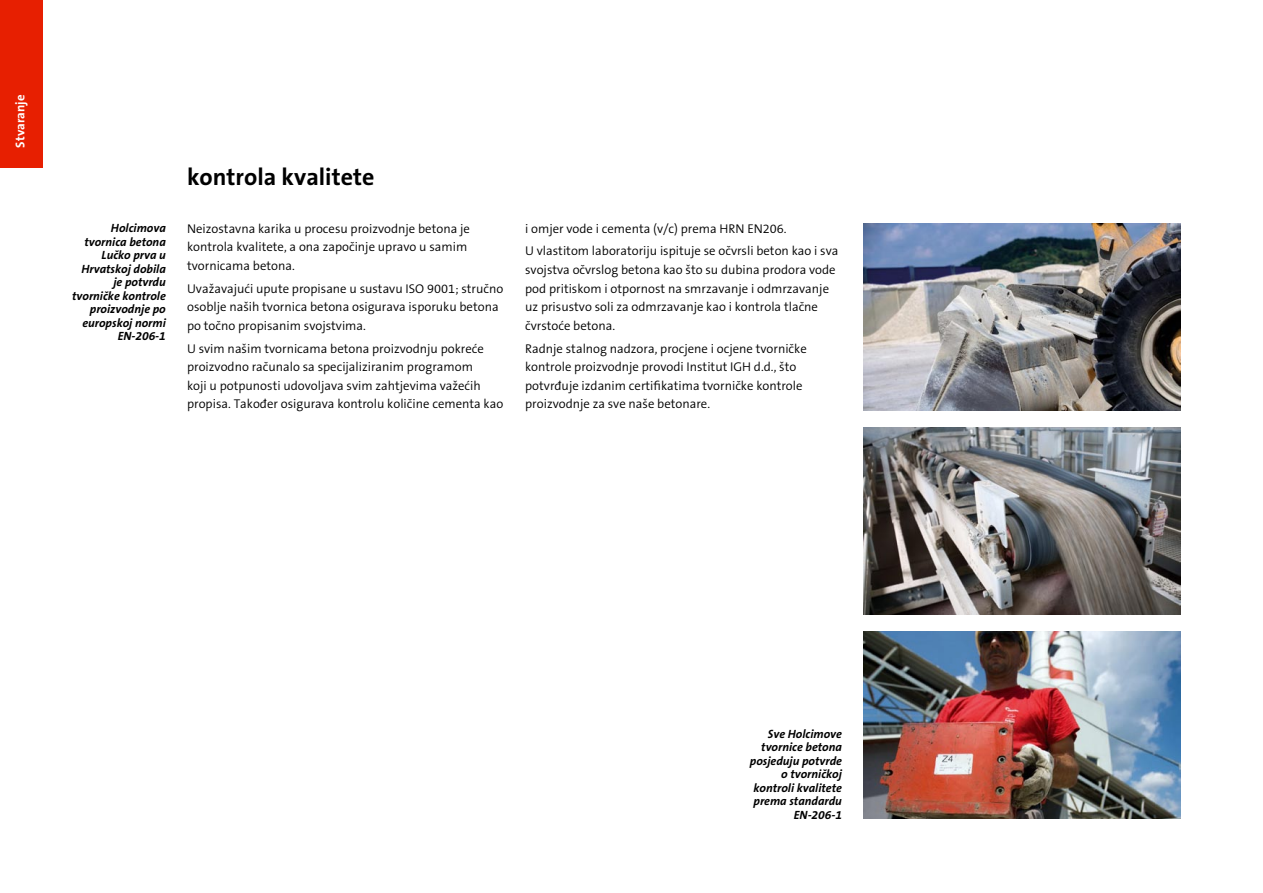
<style>
.page{position:relative;width:1263px;height:893px;background:#fff}
.page>*{position:absolute;margin:0;border:0;box-sizing:border-box;transform-origin:0 0}
.t1{font:700 24px "The Sans 08 B7";color:#000}
.t2{font:300 12.75px/18.6px "The Sans 08";color:#000}
.t3{font:700 12.75px "The Sans 08 B7";color:#fff}
.t4{font:italic 700 12px/13.5px "The Sans 08 B7";color:#000;text-align:right}
</style>
<div class="page">
<div style="left:0;top:0;width:43px;height:167px;background:#e71f01"></div>
<img style="left:863px;top:427px;width:317px;height:187px">
<img style="left:863px;top:223px;width:317px;height:187px">
<img style="left:863px;top:631px;width:317px;height:188px">
<p class="t3" style="left:13px;top:148px;width:54px;rotate:-90deg">Stvaranje</p>
<p class="t4" style="left:72px;top:221px;width:95px">Holcimova tvornica betona<br>Lučko prva u<br>Hrvatskoj dobila je potvrdu tvorničke kontrole proizvodnje po europskoj normi<br>EN-206-1</p>
<h1 class="t1" style="left:187px;top:163px;width:189px">kontrola kvalitete</h1>
<p class="t2" style="left:187px;top:219px;width:284px">Neizostavna karika u procesu proizvodnje betona je kontrola kvalitete, a ona započinje upravo u samim tvornicama betona.</p>
<p class="t2" style="left:187px;top:279px;width:318px">Uvažavajući upute propisane u sustavu ISO 9001; stručno osoblje naših tvornica betona osigurava isporuku betona po točno propisanim svojstvima.</p>
<p class="t2" style="left:187px;top:340px;width:318px">U svim našim tvornicama betona proizvodnju pokreće proizvodno računalo sa specijaliziranim programom<br>koji u potpunosti udovoljava svim zahtjevima važećih propisa. Također osigurava kontrolu količine cementa kao</p>
<p class="t2" style="left:525px;top:217px;width:315px;line-height:22.8px">i omjer vode i cementa (v/c) prema HRN EN206.<br>U vlastitom laboratoriju ispituje se očvrsli beton kao i sva</p>
<p class="t2" style="left:525px;top:261px;width:312px">svojstva očvrslog betona kao što su dubina prodora vode pod pritiskom i otpornost na smrzavanje i odmrzavanje uz prisustvo soli za odmrzavanje kao i kontrola tlačne čvrstoće betona.</p>
<p class="t2" style="left:525px;top:340px;width:283px">Radnje stalnog nadzora, procjene i ocjene tvorničke kontrole proizvodnje provodi Institut IGH d.d., što potvrđuje izdanim certifikatima tvorničke kontrole proizvodnje za sve naše betonare.</p>
<p class="t4" style="left:750px;top:727px;width:94px">Sve Holcimove tvornice betona posjeduju potvrde o tvorničkoj kontroli kvalitete prema standardu<br>EN-206-1</p>
</div>
